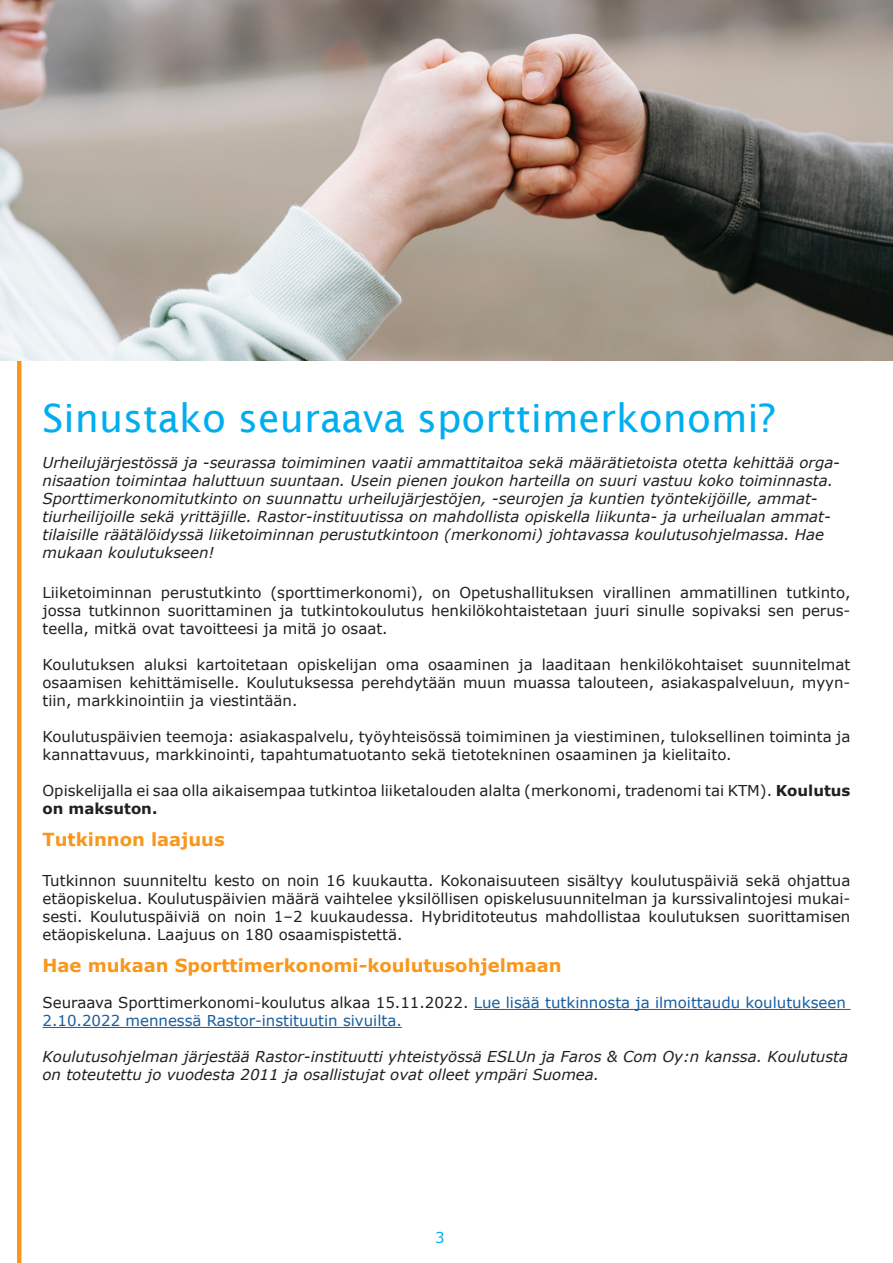
<style>
.page{position:relative;width:893px;height:1263px;background:#fff}
.page>*{position:absolute;margin:0;border:0;box-sizing:border-box;transform-origin:0 0}
.Otsikko1{font:39px "Lucida Sans";color:#00aeef}
.Otsikko2{font:700 18px "Verdana";color:#f7971d}
.Normaali{font:15px/18px "Verdana";color:#231f20;text-align:justify}
.Perusteksti{font:italic 15px/18px "Verdana";color:#231f20}
.Perusteksti-2{font:15px/18px "Verdana";color:#175d9e}
.t1{font:15px "Verdana";color:#00aeef}
.s1{font-weight:700}
.s2{color:#231f20}
</style>
<div class="page">
<div style="left:17px;top:0;width:5px;height:1263px;background:#f7971d"></div>
<img style="left:0;top:0;width:893px;height:360px">
<hr style="left:474px;top:1009px;width:376px;height:1px;background:#175d9e">
<hr style="left:43px;top:1027px;width:359px;height:1px;background:#175d9e">
<p class="Otsikko1" style="left:43px;top:396px;width:734px">Sinustako seuraava sporttimerkonomi?</p>
<p class="Perusteksti" style="left:43px;top:453px;width:799px">Urheilujärjestössä ja -seurassa toimiminen vaatii ammattitaitoa sekä määrätietoista otetta kehittää orga&shy;nisaation toimintaa haluttuun suuntaan. Usein pienen joukon harteilla on suuri vastuu koko toiminnasta.<br>Sporttimerkonomitutkinto on suunnattu urheilujärjestöjen, -seurojen ja kuntien työntekijöille, ammat&shy;tiurheilijoille sekä yrittäjille. Rastor-instituutissa on mahdollista opiskella liikunta- ja urheilualan ammat&shy;tilaisille räätälöidyssä liiketoiminnan perustutkintoon (merkonomi) johtavassa koulutusohjelmassa. Hae mukaan koulutukseen!</p>
<p class="Normaali" style="left:43px;top:584px;width:809px">Liiketoiminnan perustutkinto (sporttimerkonomi), on Opetushallituksen virallinen ammatillinen tutkinto, jossa tutkinnon suorittaminen ja tutkintokoulutus henkilökohtaistetaan juuri sinulle sopivaksi sen perus&shy;teella, mitkä ovat tavoitteesi ja mitä jo osaat.</p>
<p class="Normaali" style="left:43px;top:656px;width:809px">Koulutuksen aluksi kartoitetaan opiskelijan oma osaaminen ja laaditaan henkilökohtaiset suunnitelmat osaamisen kehittämiselle. Koulutuksessa perehdytään muun muassa talouteen, asiakaspalveluun, myyn&shy;tiin, markkinointiin ja viestintään.</p>
<p class="Normaali" style="left:43px;top:728px;width:809px">Koulutuspäivien teemoja: asiakaspalvelu, työyhteisössä toimiminen ja viestiminen, tuloksellinen toiminta ja kannattavuus, markkinointi, tapahtumatuotanto sekä tietotekninen osaaminen ja kielitaito.</p>
<p class="Normaali" style="left:43px;top:782px;width:809px">Opiskelijalla ei saa olla aikaisempaa tutkintoa liiketalouden alalta (merkonomi, tradenomi tai KTM). <span class="s1">Koulutus on maksuton.</span></p>
<p class="Otsikko2" style="left:43px;top:827px;width:184px">Tutkinnon laajuus</p>
<p class="Normaali" style="left:43px;top:872px;width:809px">Tutkinnon suunniteltu kesto on noin 16 kuukautta. Kokonaisuuteen sisältyy koulutuspäiviä sekä ohjattua etäopiskelua. Koulutuspäivien määrä vaihtelee yksilöllisen opiskelusuunnitelman ja kurssivalintojesi mukai&shy;sesti. Koulutuspäiviä on noin 1–2 kuukaudessa. Hybriditoteutus mahdollistaa koulutuksen suorittamisen etäopiskeluna. Laajuus on 180 osaamispistettä.</p>
<p class="Otsikko2" style="left:43px;top:953px;width:521px">Hae mukaan Sporttimerkonomi-koulutusohjelmaan</p>
<p class="Perusteksti-2" style="left:43px;top:993px;width:805px"><span class="s2">Seuraava Sporttimerkonomi-koulutus alkaa 15.11.2022.</span> Lue lisää tutkinnosta ja ilmoittaudu koulutukseen<br>2.10.2022 mennessä Rastor-instituutin sivuilta.</p>
<p class="Perusteksti" style="left:43px;top:1047px;width:807px">Koulutusohjelman järjestää Rastor-instituutti yhteistyössä ESLUn ja Faros &amp; Com Oy:n kanssa. Koulutusta on toteutettu jo vuodesta 2011 ja osallistujat ovat olleet ympäri Suomea.</p>
<p class="t1" style="left:435px;top:1227px;width:11px">3</p>
</div>
